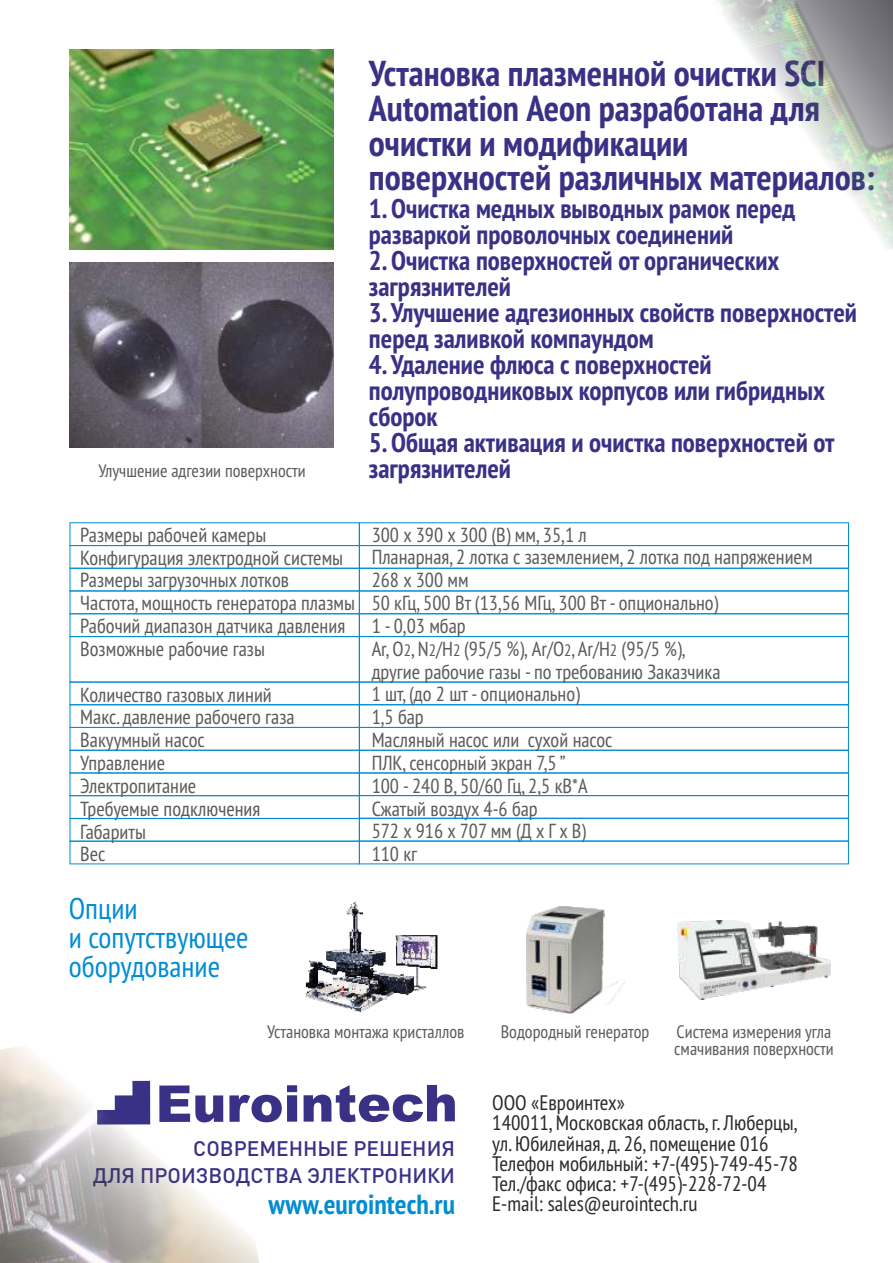
<style>
.page{position:relative;width:893px;height:1263px;background:#fff}
.page>*{position:absolute;margin:0;border:0;box-sizing:border-box;transform-origin:0 0}
.t1{font:700 condensed 36px/34.7px "PT Sans";color:#393185}
.t2{font:condensed 30px/29px "PT Sans";color:#008dd2}
.t3{font:700 condensed 27.6px "PT Sans";color:#008dd2}
.t4{font:700 condensed 27px/26px "PT Sans";color:#393185}
.t5{font:condensed 21px/20.2px "PT Sans";color:#2b2a29}
.t6{font:500 20.85px/26.5px "DIN Pro";color:#393185;text-align:right}
.t7{font:condensed 20.4px/22.8px "PT Sans";color:#5b5b5b}
.t8{font:condensed 18px/17.4px "PT Sans";color:#5b5b5b}
.s1{font-size:16.5px}
</style>
<div class="page">
<svg style="left:266px;top:1085px;width:189px;height:37px"></svg>
<div style="left:70px;top:522px;width:290px;height:24px;border:1px solid #008dd2"></div>
<div style="left:70px;top:613px;width:290px;height:24px;border:1px solid #008dd2"></div>
<div style="left:70px;top:568px;width:290px;height:23px;border:1px solid #008dd2"></div>
<div style="left:70px;top:682px;width:290px;height:23px;border:1px solid #008dd2"></div>
<div style="left:70px;top:636px;width:290px;height:46px;border:1px solid #008dd2"></div>
<div style="left:70px;top:704px;width:290px;height:24px;border:1px solid #008dd2"></div>
<div style="left:359px;top:522px;width:490px;height:24px;border:1px solid #008dd2"></div>
<div style="left:359px;top:613px;width:490px;height:24px;border:1px solid #008dd2"></div>
<div style="left:359px;top:568px;width:490px;height:23px;border:1px solid #008dd2"></div>
<div style="left:359px;top:636px;width:490px;height:46px;border:1px solid #008dd2"></div>
<div style="left:359px;top:682px;width:490px;height:23px;border:1px solid #008dd2"></div>
<div style="left:359px;top:750px;width:490px;height:23px;border:1px solid #008dd2"></div>
<div style="left:359px;top:704px;width:490px;height:24px;border:1px solid #008dd2"></div>
<div style="left:359px;top:772px;width:490px;height:24px;border:1px solid #008dd2"></div>
<div style="left:359px;top:841px;width:490px;height:23px;border:1px solid #008dd2"></div>
<div style="left:359px;top:795px;width:490px;height:24px;border:1px solid #008dd2"></div>
<div style="left:70px;top:727px;width:290px;height:24px;border:1px solid #008dd2"></div>
<div style="left:70px;top:750px;width:290px;height:23px;border:1px solid #008dd2"></div>
<div style="left:70px;top:795px;width:290px;height:24px;border:1px solid #008dd2"></div>
<div style="left:70px;top:818px;width:290px;height:24px;border:1px solid #008dd2"></div>
<img style="left:0;top:1046px;width:266px;height:217px">
<img style="left:526px;top:906px;width:98px;height:107px">
<img style="left:70px;top:263px;width:264px;height:184px">
<img style="left:70px;top:50px;width:264px;height:200px">
<img style="left:717px;top:0;width:176px;height:249px">
<img style="left:305px;top:903px;width:133px;height:110px">
<img style="left:677px;top:920px;width:153px;height:79px">
<p class="t8" style="left:98px;top:463px;width:209px">Улучшение адгезии поверхности</p>
<h1 class="t1" style="left:369px;top:59px;width:507px">Установка плазменной очистки SCI<br>Automation Aeon разработана для очистки и модификации поверхностей различных материалов:</h1>
<h3 class="t4" style="left:369px;top:198px;width:428px">1.Очистка медных выводных рамок перед разваркой проволочных соединений<br>2.Очистка поверхностей от органических загрязнителей</h3>
<h3 class="t4" style="left:369px;top:302px;width:490px">3. Улучшение адгезионных свойств поверхностей перед заливкой компаундом</h3>
<h3 class="t4" style="left:369px;top:354px;width:467px">4. Удаление флюса с поверхностей полупроводниковых корпусов или гибридных сборок<br>5.Общая активация и очистка поверхностей от загрязнителей</h3>
<p class="t7" style="left:80px;top:525px;width:276px">Размеры рабочей камеры<br>Конфигурация электродной системы<br>Размеры загрузочных лотков<br>Частота, мощность генератора плазмы<br>Рабочий диапазон датчика давления<br>Возможные рабочие газы</p>
<p class="t7" style="left:80px;top:685px;width:216px">Количество газовых линий<br>Макс. давление рабочего газа<br>Вакуумный насос<br>Управление<br>Электропитание<br>Требуемые подключения<br>Габариты<br>Вес</p>
<h2 class="t2" style="left:69px;top:896px;width:181px">Опции<br>и сопутствующее оборудование</h2>
<p class="t7" style="left:372px;top:525px;width:442px">300 х 390 х 300 (В) мм, 35,1 л<br>Планарная, 2 лотка с заземлением, 2 лотка под напряжением<br>268 х 300 мм<br>50 кГц, 500 Вт (13,56 МГц, 300 Вт - опционально)<br>1 - 0,03 мбар<br>Ar, O<span class="s1">2</span>, N<span class="s1">2</span>/H<span class="s1">2</span> (95/5 %), Ar/O<span class="s1">2</span>, Ar/H<span class="s1">2</span> (95/5 %),<br>другие рабочие газы - по требованию Заказчика<br>1 шт, (до 2 шт - опционально)<br>1,5 бар<br>Масляный насос или сухой насос<br>ПЛК, сенсорный экран 7,5 ”<br>100 - 240 В, 50/60 Гц, 2,5 кВ*А<br>Сжатый воздух 4-6 бар<br>572 х 916 х 707 мм (Д х Г х В)<br>110 кг</p>
<p class="t8" style="left:267px;top:1024px;width:199px">Установка монтажа кристаллов</p>
<p class="t8" style="left:501px;top:1024px;width:150px">Водородный генератор</p>
<p class="t8" style="left:674px;top:1024px;width:161px">Система измерения угла смачивания поверхности</p>
<p class="t6" style="left:93px;top:1137px;width:364px">СОВРЕМЕННЫЕ РЕШЕНИЯ<br>ДЛЯ ПРОИЗВОДСТВА ЭЛЕКТРОНИКИ</p>
<h3 class="t3" style="left:268px;top:1192px;width:188px">www.eurointech.ru</h3>
<p class="t5" style="left:492px;top:1094px;width:307px">ООО «Евроинтех»<br>140011, Московская область, г. Люберцы, ул. Юбилейная, д. 26, помещение 016<br>Телефон мобильный: +7-(495)-749-45-78<br>Тел./факс офиса: +7-(495)-228-72-04<br>E-mail: sales@eurointech.ru</p>
</div>
